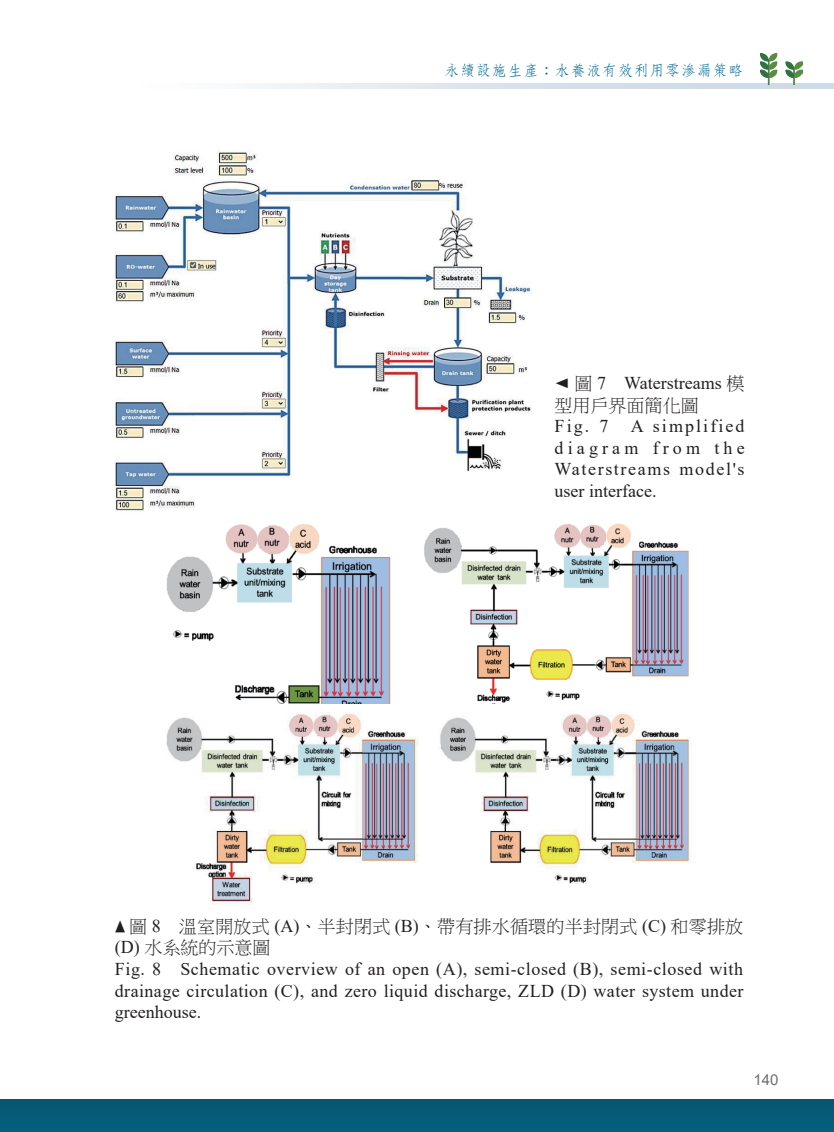
<style>
.page{position:relative;width:834px;height:1132px;background:#fff}
.page>*{position:absolute;margin:0;border:0;box-sizing:border-box;transform-origin:0 0}
.t1{font:18px/21.6px "Times New Roman";letter-spacing:.02em;color:#231f20;text-align:justify}
.t2{font:18px/21.6px "P Ming Li U";letter-spacing:.01em;color:#231f20}
.t3{font:18px "Times New Roman";color:#231f20}
.t4{font:500 15px "Nan Sung";letter-spacing:.05em;color:#006b92}
.t5{font:15px "Arial";color:#6c6d70}
.t6{font:15px "P Ming Li U";color:#231f20;scale:.7 1}
.s1{font-family:"P Ming Li U"}
.s2{font-family:"Times New Roman"}
</style>
<div class="page">
<img style="left:250px;top:83px;width:583px;height:6px">
<div style="left:13px;top:1098px;width:820px;height:33px;background:#065a76"></div>
<img style="left:760px;top:53px;width:42px;height:31px">
<div style="left:0;top:1098px;width:13px;height:33px;background:#065a76"></div>
<img style="left:115px;top:152px;width:417px;height:359px">
<img style="left:166px;top:523px;width:523px;height:181px">
<img style="left:166px;top:712px;width:526px;height:193px">
<p class="t4" style="left:444px;top:63px;width:300px">永續設施生產：水養液有效利用零滲漏策略</p>
<p class="t6" style="left:569px;top:378px;width:17px;rotate:90deg">▼</p>
<p class="t3" style="left:574px;top:370px;width:172px"><span class="s1">圖</span> 7 Waterstreams <span class="s1">模</span></p>
<p class="t2" style="left:554px;top:394px;width:145px">型用戶界面簡化圖</p>
<p class="t1" style="left:554px;top:414px;width:191px">Fig. 7 A simplified diagram from the Waterstreams model's user interface.</p>
<p class="t2" style="left:115px;top:915px;width:630px;text-indent:14px">圖 <span class="s2">8</span>　溫室開放式 <span class="s2">(A)</span>、半封閉式 <span class="s2">(B)</span>、帶有排水循環的半封閉式 <span class="s2">(C)</span> 和零排放<span class="s2">(D)</span> 水系統的示意圖</p>
<p class="t1" style="left:115px;top:957px;width:630px">Fig. 8 Schematic overview of an open (A), semi-closed (B), semi-closed with drainage circulation (C), and zero liquid discharge, ZLD (D) water system under greenhouse.</p>
<p class="t6" style="left:125px;top:933px;width:17px;rotate:-180deg">▼</p>
<p class="t5" style="left:753px;top:1068px;width:27px">140</p>
</div>
